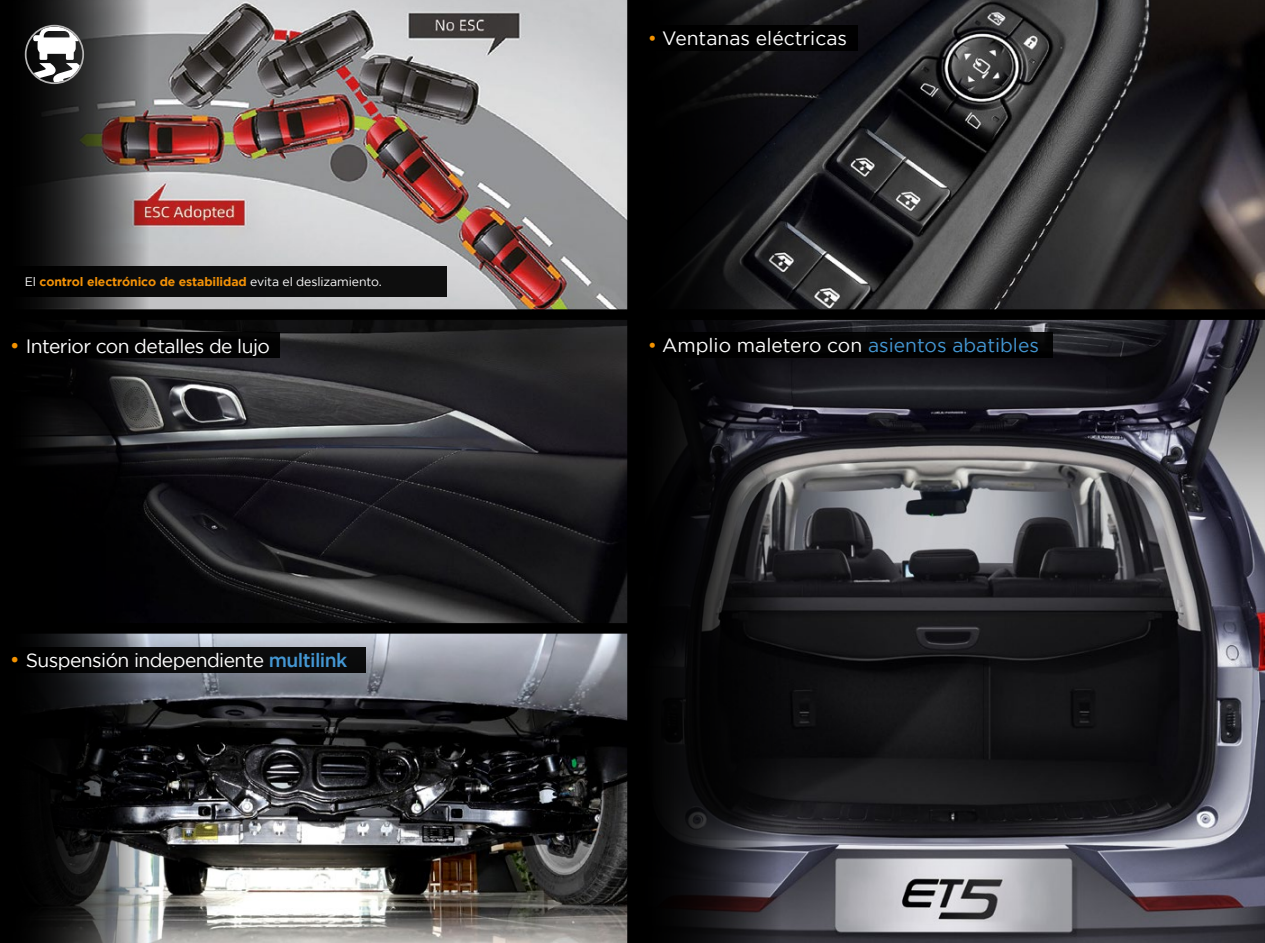
<style>
.page{position:relative;width:1265px;height:943px;background:#fff}
.page>*{position:absolute;margin:0;border:0;box-sizing:border-box;transform-origin:0 0}
.t1{font:19.25px "Gotham";letter-spacing:-.02em;color:#fff}
.t2{font:19.25px "Gotham";color:#fff}
.t3{font:700 12.25px "Gotham";letter-spacing:-.01em;color:#f39207}
.s1{font-weight:400;color:#fff}
.s2{font-size:21px;color:#f39200}
.s3{font-weight:500;color:#4497d3}
.s4{color:#f39200}
.s5{color:#4497d3}
</style>
<div class="page">
<img style="left:0;top:633px;width:627px;height:310px">
<img style="left:638px;top:320px;width:627px;height:623px">
<img style="left:0;top:320px;width:627px;height:303px">
<div style="left:627px;top:311px;width:11px;height:632px;background:#000"></div>
<img style="left:0;top:0;width:1265px;height:309px">
<div style="left:627px;top:0;width:11px;height:312px;background:#000"></div>
<div style="left:0;top:623px;width:633px;height:10px;background:#000"></div>
<div style="left:0;top:309px;width:1265px;height:11px;background:#000"></div>
<svg style="left:27px;top:27px;width:55px;height:55px"></svg>
<div style="left:25px;top:25px;width:59px;height:59px;border:2px solid #b5b4b4;border-radius:50%"></div>
<div style="left:638px;top:332px;width:415px;height:26px;background:#000"></div>
<div style="left:638px;top:25px;width:220px;height:26px;background:#000"></div>
<div style="left:0;top:332px;width:279px;height:26px;background:#000"></div>
<div style="left:0;top:646px;width:366px;height:26px;background:#090a0b"></div>
<div style="left:0;top:267px;width:446px;height:30px;background:linear-gradient(to right,#030303,#121212)"></div>
<p class="t3" style="left:25px;top:275px;width:358px"><span class="s1">El</span> control electrónico de estabilidad <span class="s1">evita el deslizamiento.</span></p>
<p class="t1" style="left:10px;top:335px;width:262px"><span class="s2">•</span> Interior con detalles de lujo</p>
<p class="t1" style="left:10px;top:649px;width:339px"><span class="s2">•</span> Suspensión independiente <span class="s3">multilink</span></p>
<p class="t2" style="left:648px;top:27px;width:201px"><span class="s4">•</span> Ventanas eléctricas</p>
<p class="t2" style="left:648px;top:335px;width:393px"><span class="s4">•</span> Amplio maletero con <span class="s5">asientos abatibles</span></p>
</div>
